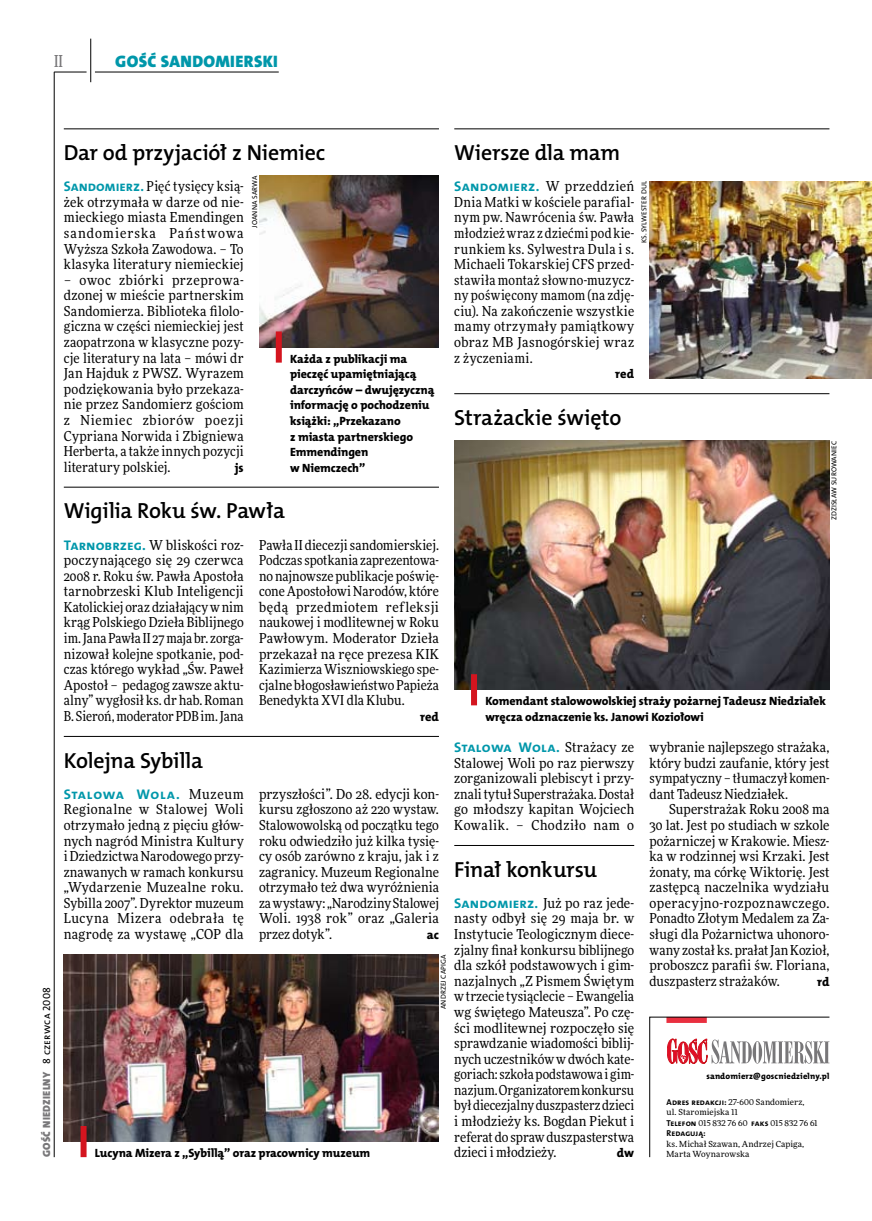
<style>
.page{position:relative;width:872px;height:1221px;background:#fff}
.page>*{position:absolute;margin:0;border:0;box-sizing:border-box;transform-origin:0 0}
.t1{font:21.9px "The Mix HP6 Se Bld";letter-spacing:-.01em;color:#000}
.t2{font:16.65px "The Mix HP9 Blk";letter-spacing:.02em;color:#0097aa}
.t3{font:500 16.5px "Freeday Narrow";color:#787779;scale:.9 1}
.t4{font:13.95px "The Mix HP7 Bld";letter-spacing:.02em;color:#0097aa}
.t5{font:13.95px "The Mix HP7 Bld";letter-spacing:.045em;color:#0097aa}
.t6{font:13.8px/15.6px "Freeday Narrow News";letter-spacing:.01em;color:#000;text-align:justify}
.t7{font:12.45px "The Mix HP8 Ex Bld";color:#000}
.t8{font:12px/15.6px "The Mix HP8 Ex Bld";letter-spacing:-.005em;color:#000}
.t9{font:10.5px "The Mix HP9 Blk";letter-spacing:.025em;color:#787779}
.t10{font:8.55px "The Mix HP8 Ex Bld";letter-spacing:.04em;color:#000}
.t11{font:8.55px "The Mix HP7 Bld";color:#000}
.t12{font:8.4px/10.5px "Freeday News";letter-spacing:.01em;color:#000}
.t13{font:7.2px "The Mix HP5 Plain";letter-spacing:.015em;color:#000}
.s1{font-family:"The Mix HP5 Plain";color:#000}
.s2{font-family:"The Mix HP7 Bld";font-size:13.95px;color:#0097aa}
.s3{font-family:"Freeday Narrow News";font-size:13.8px;color:#000}
.s4{font-family:"The Mix HP7 Bld";font-size:8.55px}
</style>
<div class="page">
<hr style="left:54px;top:72px;width:1px;height:1085px;background:#000">
<hr style="left:90px;top:39px;width:1px;height:43px;background:#000">
<hr style="left:54px;top:72px;width:33px;height:1px;background:#000">
<hr style="left:95px;top:72px;width:184px;height:1px;background:#000">
<svg style="left:649px;top:1016px;width:181px;height:141px"></svg>
<hr style="left:64px;top:487px;width:375px;height:1px;background:#000">
<hr style="left:64px;top:736px;width:375px;height:1px;background:#000">
<hr style="left:454px;top:129px;width:375px;height:1px;background:#000">
<hr style="left:454px;top:393px;width:375px;height:1px;background:#000">
<hr style="left:454px;top:845px;width:180px;height:1px;background:#000">
<hr style="left:64px;top:129px;width:375px;height:1px;background:#000">
<img style="left:259px;top:176px;width:180px;height:171px">
<div style="left:276px;top:331px;width:6px;height:31px;background:#d4151f"></div>
<img style="left:64px;top:954px;width:375px;height:187px">
<div style="left:81px;top:1125px;width:6px;height:31px;background:#d4151f"></div>
<img style="left:649px;top:181px;width:223px;height:197px">
<img style="left:454px;top:440px;width:375px;height:249px">
<div style="left:471px;top:674px;width:6px;height:31px;background:#d4151f"></div>
<p class="t3" style="left:54px;top:50px;width:11px">II</p>
<p class="t2" style="left:115px;top:50px;width:164px">GOŚĆ SANDOMIERSKI</p>
<p class="t9" style="left:40px;top:1156px;width:171px;rotate:-90deg">GOŚĆ NIEDZIELNY <span class="s1">8 czerwca 2008</span></p>
<h1 class="t1" style="left:64px;top:139px;width:263px">Dar od przyjaciół z Niemiec</h1>
<p class="t6" style="left:64px;top:178px;width:181px"><span class="s2">Sandomierz.</span> Pięć tysięcy ksią&shy;żek otrzymała w darze od nie&shy;mieckiego miasta Emendingen sandomierska Państwowa Wyższa Szkoła Zawodowa. – To klasyka literatury niemieckiej</p>
<p class="t6" style="left:64px;top:272px;width:181px">– owoc zbiórki przeprowa&shy;dzonej w mieście partnerskim Sandomierza. Biblioteka filolo&shy;giczna w części niemieckiej jest zaopatrzona w klasyczne pozy&shy;cje literatury na lata – mówi dr Jan Hajduk z PWSZ. Wyrazem podziękowania było przekaza&shy;nie przez Sandomierz gościom z Niemiec zbiorów poezji Cypriana Norwida i Zbigniewa Herberta, a także innych pozycji literatury polskiej.</p>
<p class="t13" style="left:250px;top:228px;width:53px;rotate:-90deg">Joanna Sarwa</p>
<p class="t8" style="left:290px;top:351px;width:146px">Każda z publikacji ma pieczęć upamiętniającą darczyńców – dwujęzyczną informację o pochodzeniu książki: „Przekazano<br>z miasta partnerskiego<br>Emmendingen<br>w Niemczech”</p>
<p class="t7" style="left:235px;top:459px;width:11px">js</p>
<h1 class="t1" style="left:64px;top:497px;width:223px">Wigilia Roku św. Pawła</h1>
<p class="t6" style="left:64px;top:536px;width:181px"><span class="s2">Tarnobrzeg.</span> W bliskości roz&shy;poczynającego się 29 czerwca 2008 r. Roku św. Pawła Apostoła tarnobrzeski Klub Inteligencji Katolickiej oraz działający w nim krąg Polskiego Dzieła Biblijnego im. Jana Pawła II 27 maja br. zorga&shy;nizował kolejne spotkanie, pod&shy;czas którego wykład „Św. Paweł Apostoł – pedagog zawsze aktu&shy;alny” wygłosił ks. dr hab. Roman B. Sieroń, moderator PDB im. Jana</p>
<p class="t6" style="left:259px;top:536px;width:181px">Pawła II diecezji sandomierskiej.<br>Podczas spotkania zaprezentowa&shy;no najnowsze publikacje poświę&shy;cone Apostołowi Narodów, które będą przedmiotem refleksji naukowej i modlitewnej w Roku Pawłowym. Moderator Dzieła przekazał na ręce prezesa KIK Kazimierza Wiszniowskiego spe&shy;cjalne błogosławieństwo Papieża Benedykta XVI dla Klubu.</p>
<p class="t7" style="left:420px;top:708px;width:20px">red</p>
<h1 class="t1" style="left:64px;top:746px;width:141px">Kolejna Sybilla</h1>
<p class="t5" style="left:64px;top:785px;width:181px">Stalowa Wola. <span class="s3">Muzeum</span></p>
<p class="t6" style="left:64px;top:801px;width:181px">Regionalne w Stalowej Woli otrzymało jedną z pięciu głów&shy;nych nagród Ministra Kultury iDziedzictwa Narodowego przy&shy;znawanych w ramach konkursu „Wydarzenie Muzealne roku.<br>Sybilla 2007”. Dyrektor muzeum Lucyna Mizera odebrała tę nagrodę za wystawę „COP dla</p>
<p class="t6" style="left:259px;top:786px;width:181px">przyszłości”. Do 28. edycji kon&shy;kursu zgłoszono aż 220 wystaw.<br>Stalowowolską od początku tego roku odwiedziło już kilka tysię&shy;cy osób zarówno z kraju, jak i z zagranicy. Muzeum Regionalne otrzymało też dwa wyróżnienia za wystawy: „Narodziny Stalowej Woli. 1938 rok” oraz „Galeria przez dotyk”.</p>
<p class="t7" style="left:427px;top:926px;width:14px">ac</p>
<p class="t13" style="left:439px;top:1009px;width:56px;rotate:-90deg">Andrzej Capiga</p>
<p class="t8" style="left:95px;top:1145px;width:276px">Lucyna Mizera z „Sybillą” oraz pracownicy muzeum</p>
<h1 class="t1" style="left:454px;top:139px;width:167px">Wiersze dla mam</h1>
<p class="t4" style="left:454px;top:177px;width:181px">Sandomierz. <span class="s3">W przeddzień</span></p>
<p class="t6" style="left:454px;top:194px;width:181px">Dnia Matki w kościele parafial&shy;nym pw. Nawrócenia św. Pawła młodzież wraz z dziećmi pod kie&shy;runkiem ks. Sylwestra Dula i s.<br>Michaeli Tokarskiej CFS przed&shy;stawiła montaż słowno-muzycz&shy;ny poświęcony mamom (na zdję&shy;ciu). Na zakończenie wszystkie mamy otrzymały pamiątkowy obraz MB Jasnogórskiej wraz z życzeniami.</p>
<p class="t7" style="left:615px;top:366px;width:20px">red</p>
<h1 class="t1" style="left:454px;top:403px;width:169px">Strażackie święto</h1>
<p class="t13" style="left:639px;top:243px;width:64px;rotate:-90deg">ks. sylwester dul</p>
<p class="t13" style="left:829px;top:520px;width:81px;rotate:-90deg">Zdzisław Surowaniec</p>
<p class="t8" style="left:485px;top:693px;width:342px">Komendant stalowowolskiej straży pożarnej Tadeusz Niedziałek wręcza odznaczenie ks. Janowi Koziołowi</p>
<p class="t4" style="left:454px;top:738px;width:181px">Stalowa Wola. <span class="s3">Strażacy ze</span></p>
<p class="t6" style="left:454px;top:754px;width:181px">Stalowej Woli po raz pierwszy zorganizowali plebiscyt i przy&shy;znali tytuł Superstrażaka. Dostał go młodszy kapitan Wojciech Kowalik. – Chodziło nam o</p>
<h1 class="t1" style="left:454px;top:855px;width:144px">Finał konkursu</h1>
<p class="t6" style="left:454px;top:895px;width:181px"><span class="s2">Sandomierz.</span> Już po raz jede&shy;nasty odbył się 29 maja br. w Instytucie Teologicznym diece&shy;zjalny finał konkursu biblijnego dla szkół podstawowych i gim&shy;nazjalnych „Z Pismem Świętym w trzecie tysiąclecie – Ewangelia wg świętego Mateusza”. Po czę&shy;ści modlitewnej rozpoczęło się sprawdzanie wiadomości biblij&shy;nych uczestników w dwóch kate&shy;goriach: szkoła podstawowa i gim&shy;nazjum. Organizatorem konkursu był diecezjalny duszpasterz dzieci i młodzieży ks. Bogdan Piekut i referat do spraw duszpasterstwa dzieci i młodzieży.</p>
<p class="t7" style="left:617px;top:1144px;width:19px">dw</p>
<p class="t6" style="left:649px;top:739px;width:181px">wybranie najlepszego strażaka, który budzi zaufanie, który jest sympatyczny – tłumaczył komen&shy;dant Tadeusz Niedziałek.</p>
<p class="t6" style="left:649px;top:801px;width:181px;text-indent:20px">Superstrażak Roku 2008 ma 30 lat. Jest po studiach w szkole pożarniczej w Krakowie. Miesz&shy;ka w rodzinnej wsi Krzaki. Jest żonaty, ma córkę Wiktorię. Jest zastępcą naczelnika wydziału operacyjno-rozpoznawczego.<br>Ponadto Złotym Medalem za Za&shy;sługi dla Pożarnictwa uhonoro&shy;wany został ks. prałat Jan Kozioł, proboszcz parafii św. Floriana, duszpasterz strażaków.</p>
<p class="t7" style="left:817px;top:973px;width:14px">rd</p>
<p class="t10" style="left:706px;top:1070px;width:125px">sandomierz@goscniedzielny.pl</p>
<p class="t12" style="left:666px;top:1096px;width:153px"><span class="s4">Adres redakcji:</span> 27-600 Sandomierz,<br>ul. Staromiejska 11<br><span class="s4">Telefon</span> 015 832 76 60 <span class="s4">faks</span> 015 832 76 61</p>
<p class="t11" style="left:666px;top:1127px;width:41px">Redagują:</p>
<p class="t12" style="left:666px;top:1138px;width:139px">ks. Michał Szawan, Andrzej Capiga,<br>Marta Woynarowska</p>
</div>
